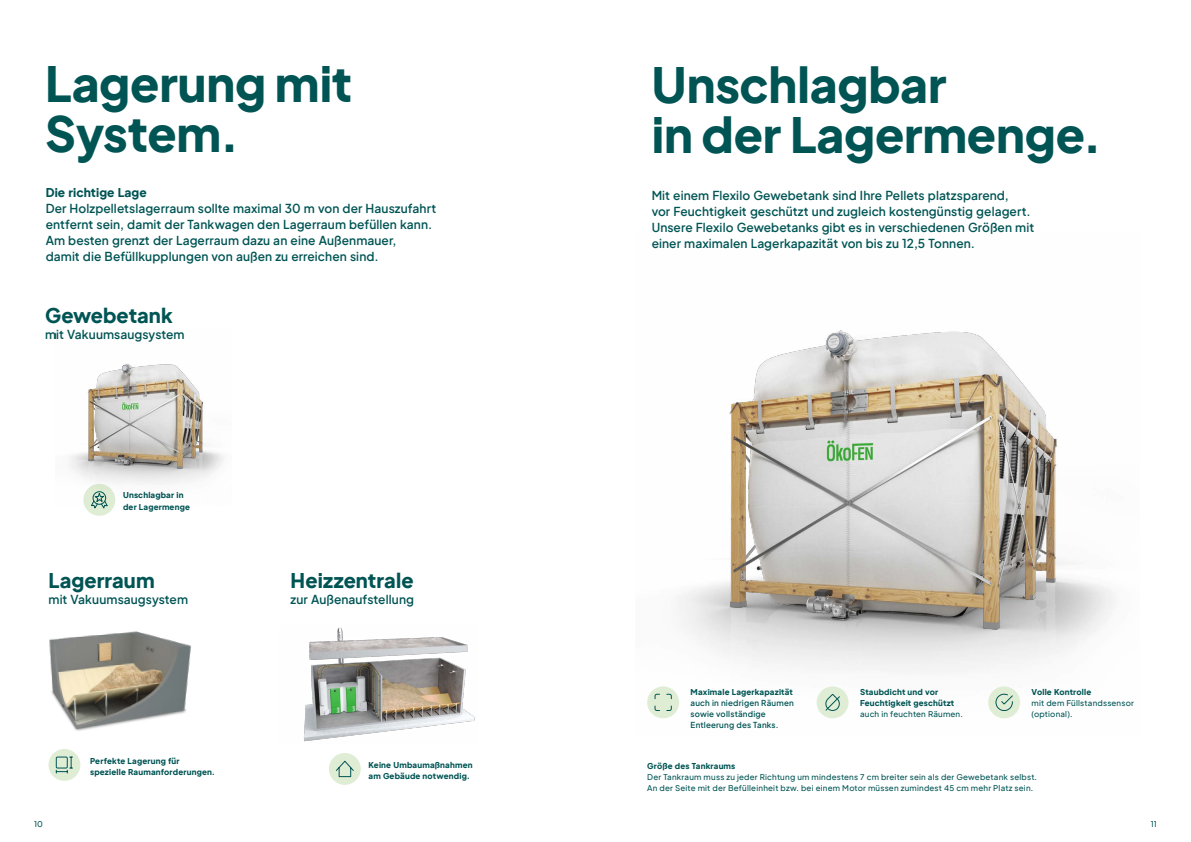
<style>
.page{position:relative;width:1191px;height:842px;background:#fff}
.page>*{position:absolute;margin:0;border:0;box-sizing:border-box;transform-origin:0 0}
.t1{font:800 48px/50px "Plus Jakarta Sans";letter-spacing:-.005em;color:#005454}
.t2{font:800 20px "Plus Jakarta Sans";letter-spacing:.005em;color:#005454}
.t3{font:600 12px/16px "Plus Jakarta Sans";letter-spacing:.005em;color:#005454}
.t4{font:800 12px "Plus Jakarta Sans";letter-spacing:.005em;color:#005454}
.t5{font:500 8px/11px "Plus Jakarta Sans";letter-spacing:.025em;color:#005454}
.t6{font:800 8px/11px "Plus Jakarta Sans";letter-spacing:.02em;color:#005454}
.t7{font:600 8px/11px "Plus Jakarta Sans";letter-spacing:.025em;color:#005454}
</style>
<div class="page">
<img style="left:651px;top:330px;width:464px;height:389px">
<div style="left:816px;top:686px;width:32px;height:32px;background:#e0edd5;border-radius:50%"></div>
<div style="left:647px;top:686px;width:32px;height:32px;background:#e0edd5;border-radius:50%"></div>
<svg style="left:654px;top:693px;width:18px;height:18px"></svg>
<div style="left:988px;top:686px;width:32px;height:32px;background:#e0edd5;border-radius:50%"></div>
<svg style="left:995px;top:693px;width:18px;height:18px"></svg>
<svg style="left:825px;top:693px;width:15px;height:18px"></svg>
<img style="left:49px;top:631px;width:142px;height:100px">
<div style="left:48px;top:749px;width:32px;height:32px;background:#e0edd5;border-radius:50%"></div>
<svg style="left:56px;top:756px;width:17px;height:17px"></svg>
<div style="left:83px;top:484px;width:32px;height:32px;background:#e0edd5;border-radius:50%"></div>
<svg style="left:91px;top:505px;width:17px;height:4px"></svg>
<div style="left:329px;top:753px;width:32px;height:32px;background:#e0edd5;border-radius:50%"></div>
<svg style="left:336px;top:760px;width:18px;height:18px"></svg>
<img style="left:70px;top:363px;width:153px;height:142px">
<img style="left:304px;top:628px;width:171px;height:114px">
<h1 class="t1" style="left:45px;top:52px;width:308px">Lagerung mit<br>System.</h1>
<p class="t4" style="left:46px;top:181px;width:103px">Die richtige Lage</p>
<p class="t3" style="left:46px;top:199px;width:392px">Der Holzpelletslagerraum sollte maximal 30 m von der Hauszufahrt entfernt sein, damit der Tankwagen den Lagerraum befüllen kann.<br>Am besten grenzt der Lagerraum dazu an eine Außenmauer,<br>damit die Befüllkupplungen von außen zu erreichen sind.</p>
<h2 class="t2" style="left:45px;top:297px;width:129px">Gewebetank</h2>
<p class="t3" style="left:45px;top:325px;width:141px">mit Vakuumsaugsystem</p>
<p class="t6" style="left:123px;top:489px;width:68px">Unschlagbar in der Lagermenge</p>
<h2 class="t2" style="left:48px;top:562px;width:108px">Lagerraum</h2>
<p class="t3" style="left:48px;top:590px;width:141px">mit Vakuumsaugsystem</p>
<p class="t6" style="left:90px;top:754px;width:127px">Perfekte Lagerung für spezielle Raumanforderungen.</p>
<h2 class="t2" style="left:290px;top:562px;width:124px">Heizzentrale</h2>
<p class="t3" style="left:290px;top:590px;width:125px">zur Außenaufstellung</p>
<p class="t6" style="left:368px;top:758px;width:106px">Keine Umbaumaßnahmen am Gebäude notwendig.</p>
<h1 class="t1" style="left:651px;top:53px;width:452px">Unschlagbar<br>in der Lagermenge.</h1>
<p class="t3" style="left:651px;top:186px;width:384px">Mit einem Flexilo Gewebetank sind Ihre Pellets platzsparend,<br>vor Feuchtigkeit geschützt und zugleich kostengünstig gelagert.<br>Unsere Flexilo Gewebetanks gibt es in verschiedenen Größen mit einer maximalen Lagerkapazität von bis zu 12,5 Tonnen.</p>
<p class="t6" style="left:690px;top:685px;width:104px">Maximale Lagerkapazität</p>
<p class="t7" style="left:690px;top:696px;width:105px">auch in niedrigen Räumen sowie vollständige<br>Entleerung des Tanks.</p>
<p class="t6" style="left:860px;top:685px;width:96px">Staubdicht und vor<br>Feuchtigkeit geschützt</p>
<p class="t5" style="left:860px;top:707px;width:104px">auch in feuchten Räumen.</p>
<p class="t6" style="left:1031px;top:685px;width:61px">Volle Kontrolle</p>
<p class="t5" style="left:1031px;top:696px;width:104px">mit dem Füllstandssensor (optional).</p>
<p class="t6" style="left:647px;top:760px;width:90px">Größe des Tankraums</p>
<p class="t5" style="left:647px;top:771px;width:391px">Der Tankraum muss zu jeder Richtung um mindestens 7 cm breiter sein als der Gewebetank selbst.<br>An der Seite mit der Befülleinheit bzw. bei einem Motor müssen zumindest 45 cm mehr Platz sein.</p>
<p class="t5" style="left:34px;top:818px;width:10px">10</p>
<p class="t5" style="left:1150px;top:818px;width:8px">11</p>
</div>
